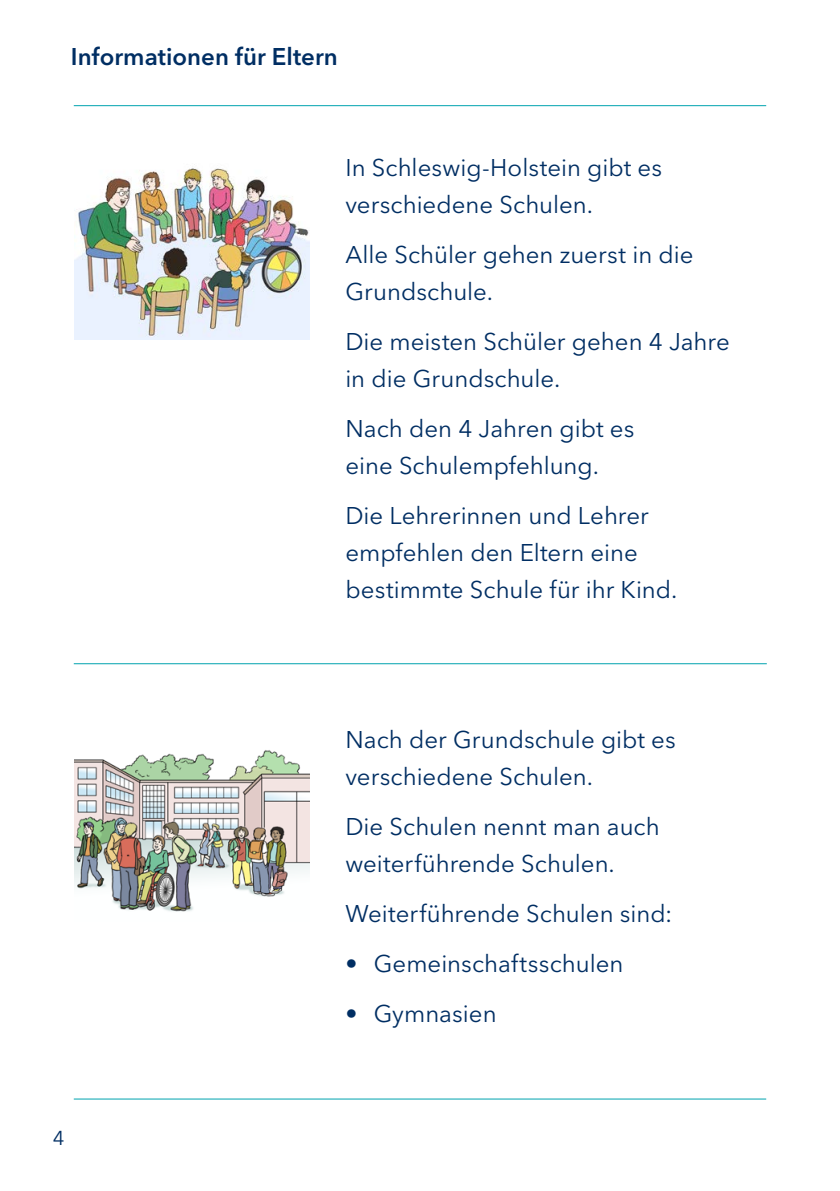
<style>
.page{position:relative;width:840px;height:1191px;background:#fff}
.page>*{position:absolute;margin:0;border:0;box-sizing:border-box;transform-origin:0 0}
.t1{font:24px/37px "Avenir Next LT Pro";color:#002e63}
.t2{font:600 24px "Avenir Next LT Pro";color:#002e63}
.t3{font:20px "Avenir Next LT Pro";color:#002e63}
</style>
<div class="page">
<hr style="left:74px;top:105px;width:691px;height:1px;background:#00a3af">
<hr style="left:74px;top:1098px;width:691px;height:1px;background:#00a3af">
<img style="left:74px;top:750px;width:235px;height:162px">
<img style="left:75px;top:168px;width:234px;height:172px">
<hr style="left:74px;top:663px;width:692px;height:1px;background:#00a3af">
<p class="t2" style="left:71px;top:42px;width:268px">Informationen für Eltern</p>
<p class="t1" style="left:345px;top:149px;width:318px">In Schleswig-Holstein gibt es verschiedene Schulen.</p>
<p class="t1" style="left:345px;top:236px;width:349px">Alle Schüler gehen zuerst in die<br>Grundschule.</p>
<p class="t1" style="left:345px;top:323px;width:386px">Die meisten Schüler gehen 4 Jahre in die Grundschule.</p>
<p class="t1" style="left:345px;top:410px;width:290px">Nach den 4 Jahren gibt es eine Schulempfehlung.</p>
<p class="t1" style="left:345px;top:497px;width:333px">Die Lehrerinnen und Lehrer empfehlen den Eltern eine bestimmte Schule für ihr Kind.</p>
<p class="t3" style="left:53px;top:1126px;width:13px">4</p>
<p class="t1" style="left:345px;top:721px;width:332px">Nach der Grundschule gibt es verschiedene Schulen.</p>
<p class="t1" style="left:345px;top:808px;width:316px">Die Schulen nennt man auch weiterführende Schulen.</p>
<p class="t1" style="left:345px;top:895px;width:328px">Weiterführende Schulen sind:</p>
<p class="t1" style="left:345px;top:945px;width:279px">• Gemeinschaftsschulen</p>
<p class="t1" style="left:345px;top:995px;width:153px">• Gymnasien</p>
</div>
